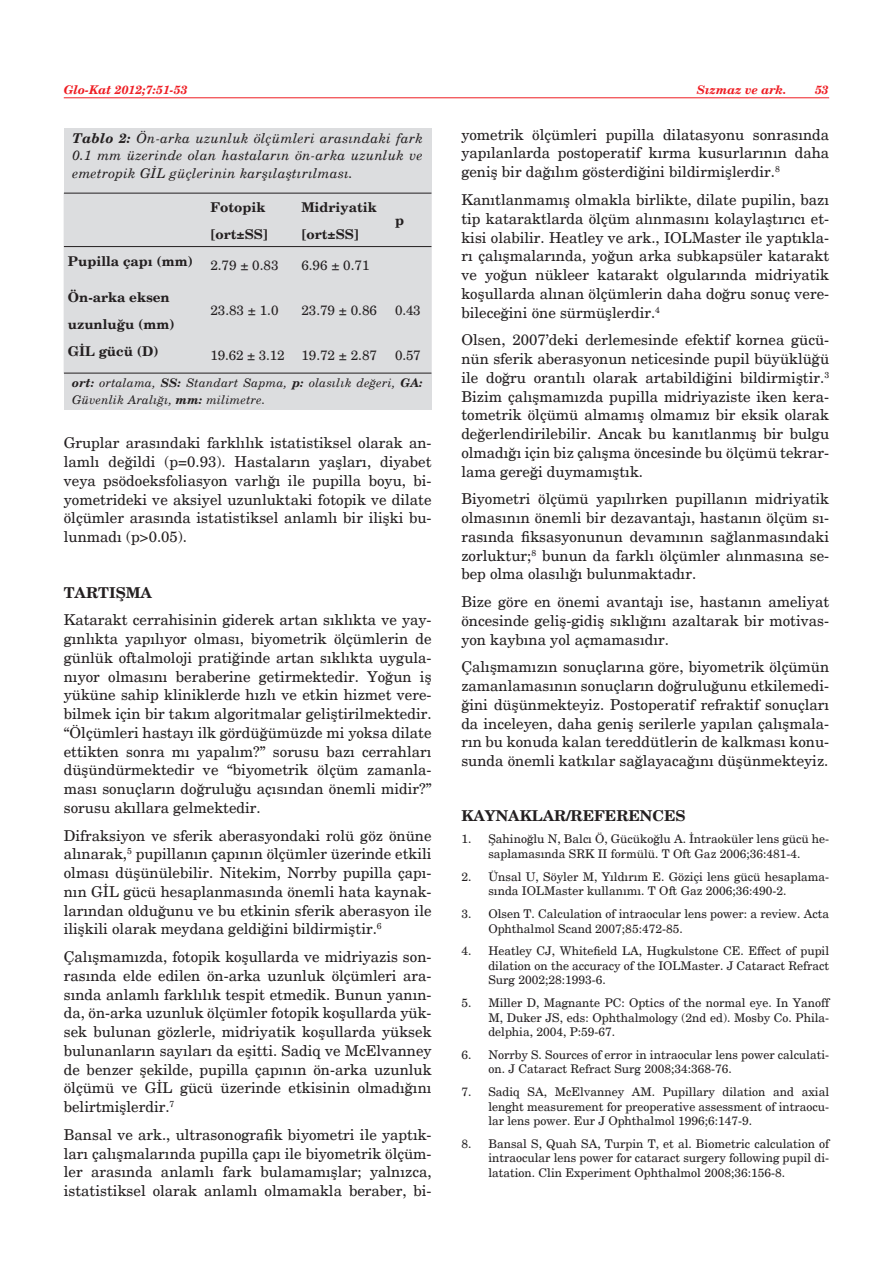
<style>
.page{position:relative;width:893px;height:1263px;background:#fff}
.page>*{position:absolute;margin:0;border:0;box-sizing:border-box;transform-origin:0 0}
.t1{font:15px/18.8px "New Century Schlbk";color:#231f20;text-align:justify}
.t2{font:700 15px "New Century Schlbk";color:#231f20}
.t3{font:italic 13.5px/17.2px "New Century Schlbk";letter-spacing:.02em;color:#231f20;text-align:justify}
.t4{font:700 13.5px/27px "New Century Schlbk";color:#231f20}
.t5{font:13.5px "New Century Schlbk";color:#231f20}
.metin{font:12px/14.4px "New Century Schlbk";color:#231f20;text-align:justify}
.t6{font:italic 12px/17.2px "New Century Schlbk";letter-spacing:.02em;color:#231f20}
.t7{font:italic 700 12px "New Century Schlbk";color:#ee1d23}
.s1{font-weight:700}
</style>
<div class="page">
<hr style="left:64px;top:97px;width:765px;height:1px;background:#ee1d23">
<div style="left:64px;top:129px;width:367px;height:65px;background:#dcdddf"></div>
<div style="left:64px;top:193px;width:368px;height:180px;background:#dcdddf"></div>
<div style="left:64px;top:373px;width:368px;height:37px;background:#dcdddf"></div>
<hr style="left:64px;top:246px;width:367px;height:1px;background:#231f20">
<hr style="left:64px;top:193px;width:367px;height:1px;background:#231f20">
<hr style="left:64px;top:373px;width:367px;height:1px;background:#231f20">
<p class="t7" style="left:64px;top:82px;width:125px">Glo-Kat 2012;7:51-53</p>
<p class="t7" style="left:697px;top:82px;width:91px">Sızmaz ve ark.</p>
<p class="t7" style="left:815px;top:82px;width:15px">53</p>
<p class="t3" style="left:72px;top:130px;width:352px"><span class="s1">Tablo 2:</span> Ön-arka uzunluk ölçümleri arasındaki fark 0.1 mm üzerinde olan hastaların ön-arka uzunluk ve emetropik GİL güçlerinin karşılaştırılması.</p>
<p class="t4" style="left:210px;top:194px;width:59px">Fotopik [ort±SS]</p>
<p class="t4" style="left:301px;top:194px;width:77px">Midriyatik [ort±SS]</p>
<p class="t4" style="left:395px;top:207px;width:11px">p</p>
<p class="t4" style="left:68px;top:248px;width:127px">Pupilla çapı (mm)</p>
<p class="t5" style="left:210px;top:257px;width:70px">2.79 ± 0.83</p>
<p class="t5" style="left:301px;top:257px;width:70px">6.96 ± 0.71</p>
<p class="t4" style="left:68px;top:284px;width:108px">Ön-arka eksen uzunluğu (mm)</p>
<p class="t5" style="left:210px;top:302px;width:70px">23.83 ± 1.0</p>
<p class="t5" style="left:301px;top:302px;width:77px">23.79 ± 0.86</p>
<p class="t5" style="left:395px;top:302px;width:27px">0.43</p>
<p class="t4" style="left:68px;top:338px;width:92px">GİL gücü (D)</p>
<p class="t5" style="left:210px;top:347px;width:168px">19.62 ± 3.12 19.72 ± 2.87</p>
<p class="t5" style="left:395px;top:347px;width:27px">0.57</p>
<p class="t6" style="left:72px;top:374px;width:352px"><span class="s1">ort:</span> ortalama, <span class="s1">SS:</span> Standart Sapma, <span class="s1">p:</span> olasılık değeri, <span class="s1">GA:<br></span>Güvenlik Aralığı, <span class="s1">mm:</span> milimetre.</p>
<p class="t1" style="left:64px;top:434px;width:369px">Gruplar arasındaki farklılık istatistiksel olarak an&shy;lamlı değildi (p=0.93). Hastaların yaşları, diyabet veya psödoeksfoliasyon varlığı ile pupilla boyu, bi&shy;yometrideki ve aksiyel uzunluktaki fotopik ve dilate ölçümler arasında istatistiksel anlamlı bir ilişki bu&shy;lunmadı (p&gt;0.05).</p>
<p class="t2" style="left:64px;top:583px;width:90px">TARTIŞMA</p>
<p class="t1" style="left:64px;top:611px;width:369px">Katarakt cerrahisinin giderek artan sıklıkta ve yay&shy;gınlıkta yapılıyor olması, biyometrik ölçümlerin de günlük oftalmoloji pratiğinde artan sıklıkta uygula&shy;nıyor olmasını beraberine getirmektedir. Yoğun iş yüküne sahip kliniklerde hızlı ve etkin hizmet vere&shy;bilmek için bir takım algoritmalar geliştirilmektedir. “Ölçümleri hastayı ilk gördüğümüzde mi yoksa dilate ettikten sonra mı yapalım?” sorusu bazı cerrahları düşündürmektedir ve “biyometrik ölçüm zamanla&shy;ması sonuçların doğruluğu açısından önemli midir?” sorusu akıllara gelmektedir.</p>
<p class="t1" style="left:64px;top:826px;width:369px">Difraksiyon ve sferik aberasyondaki rolü göz önüne alınarak,<sup>5</sup> pupillanın çapının ölçümler üzerinde etkili olması düşünülebilir. Nitekim, Norrby pupilla çapı&shy;nın GİL gücü hesaplanmasında önemli hata kaynak&shy;larından olduğunu ve bu etkinin sferik aberasyon ile ilişkili olarak meydana geldiğini bildirmiştir.<sup>6</sup></p>
<p class="t1" style="left:64px;top:947px;width:369px">Çalışmamızda, fotopik koşullarda ve midriyazis son&shy;rasında elde edilen ön-arka uzunluk ölçümleri ara&shy;sında anlamlı farklılık tespit etmedik. Bunun yanın&shy;da, ön-arka uzunluk ölçümler fotopik koşullarda yük&shy;sek bulunan gözlerle, midriyatik koşullarda yüksek bulunanların sayıları da eşitti. Sadiq ve McElvanney de benzer şekilde, pupilla çapının ön-arka uzunluk ölçümü ve GİL gücü üzerinde etkisinin olmadığını belirtmişlerdir.<sup>7</sup></p>
<p class="t1" style="left:64px;top:1125px;width:369px">Bansal ve ark., ultrasonografik biyometri ile yaptık&shy;ları çalışmalarında pupilla çapı ile biyometrik ölçüm&shy;ler arasında anlamlı fark bulamamışlar; yalnızca, istatistiksel olarak anlamlı olmamakla beraber, bi-</p>
<p class="t1" style="left:461px;top:125px;width:369px">yometrik ölçümleri pupilla dilatasyonu sonrasında yapılanlarda postoperatif kırma kusurlarının daha geniş bir dağılım gösterdiğini bildirmişlerdir.<sup>8</sup></p>
<p class="t1" style="left:461px;top:190px;width:369px">Kanıtlanmamış olmakla birlikte, dilate pupilin, bazı tip kataraktlarda ölçüm alınmasını kolaylaştırıcı et&shy;kisi olabilir. Heatley ve ark., IOLMaster ile yaptıkla&shy;rı çalışmalarında, yoğun arka subkapsüler katarakt ve yoğun nükleer katarakt olgularında midriyatik koşullarda alınan ölçümlerin daha doğru sonuç vere&shy;bileceğini öne sürmüşlerdir.<sup>4</sup></p>
<p class="t1" style="left:461px;top:331px;width:369px">Olsen, 2007’deki derlemesinde efektif kornea gücü&shy;nün sferik aberasyonun neticesinde pupil büyüklüğü ile doğru orantılı olarak artabildiğini bildirmiştir.<sup>3<br></sup>Bizim çalışmamızda pupilla midriyaziste iken kera&shy;tometrik ölçümü almamış olmamız bir eksik olarak değerlendirilebilir. Ancak bu kanıtlanmış bir bulgu olmadığı için biz çalışma öncesinde bu ölçümü tekrar&shy;lama gereği duymamıştık.</p>
<p class="t1" style="left:461px;top:490px;width:369px">Biyometri ölçümü yapılırken pupillanın midriyatik olmasının önemli bir dezavantajı, hastanın ölçüm sı&shy;rasında fiksasyonunun devamının sağlanmasındaki zorluktur;<sup>8</sup> bunun da farklı ölçümler alınmasına se&shy;bep olma olasılığı bulunmaktadır.</p>
<p class="t1" style="left:461px;top:592px;width:369px">Bize göre en önemi avantajı ise, hastanın ameliyat öncesinde geliş-gidiş sıklığını azaltarak bir motivas&shy;yon kaybına yol açmamasıdır.</p>
<p class="t1" style="left:461px;top:658px;width:369px">Çalışmamızın sonuçlarına göre, biyometrik ölçümün zamanlamasının sonuçların doğruluğunu etkilemedi&shy;ğini düşünmekteyiz. Postoperatif refraktif sonuçları da inceleyen, daha geniş serilerle yapılan çalışmala&shy;rın bu konuda kalan tereddütlerin de kalkması konu&shy;sunda önemli katkılar sağlayacağını düşünmekteyiz.</p>
<p class="t2" style="left:461px;top:806px;width:226px">KAYNAKLAR/REFERENCES</p>
<p class="metin" style="left:461px;top:832px;width:369px;text-align:center">1. Şahinoğlu N, Balcı Ö, Gücükoğlu A. İntraoküler lens gücü he&shy;saplamasında SRK II formülü. T Oft Gaz 2006;36:481-4.</p>
<p class="metin" style="left:488px;top:869px;width:342px;text-indent:-27px">2. Ünsal U, Söyler M, Yıldırım E. Göziçi lens gücü hesaplama&shy;sında IOLMaster kullanımı. T Oft Gaz 2006;36:490-2.</p>
<p class="metin" style="left:488px;top:907px;width:342px;text-indent:-27px">3. Olsen T. Calculation of intraocular lens power: a review. Acta<br>Ophthalmol Scand 2007;85:472-85.</p>
<p class="metin" style="left:488px;top:944px;width:342px;text-indent:-27px">4. Heatley CJ, Whitefield LA, Hugkulstone CE. Effect of pupil dilation on the accuracy of the IOLMaster. J Cataract Refract Surg 2002;28:1993-6.</p>
<p class="metin" style="left:488px;top:996px;width:342px;text-indent:-27px">5. Miller D, Magnante PC: Optics of the normal eye. In Yanoff M, Duker JS, eds: Ophthalmology (2nd ed). Mosby Co. Phila&shy;delphia, 2004, P:59-67.</p>
<p class="metin" style="left:488px;top:1047px;width:342px;text-indent:-27px">6. Norrby S. Sources of error in intraocular lens power calculati&shy;on. J Cataract Refract Surg 2008;34:368-76.</p>
<p class="metin" style="left:488px;top:1085px;width:342px;text-indent:-27px">7. Sadiq SA, McElvanney AM. Pupillary dilation and axial lenght measurement for preoperative assessment of intraocu&shy;lar lens power. Eur J Ophthalmol 1996;6:147-9.</p>
<p class="metin" style="left:488px;top:1136px;width:342px;text-indent:-27px">8. Bansal S, Quah SA, Turpin T, et al. Biometric calculation of intraocular lens power for cataract surgery following pupil di&shy;latation. Clin Experiment Ophthalmol 2008;36:156-8.</p>
</div>
